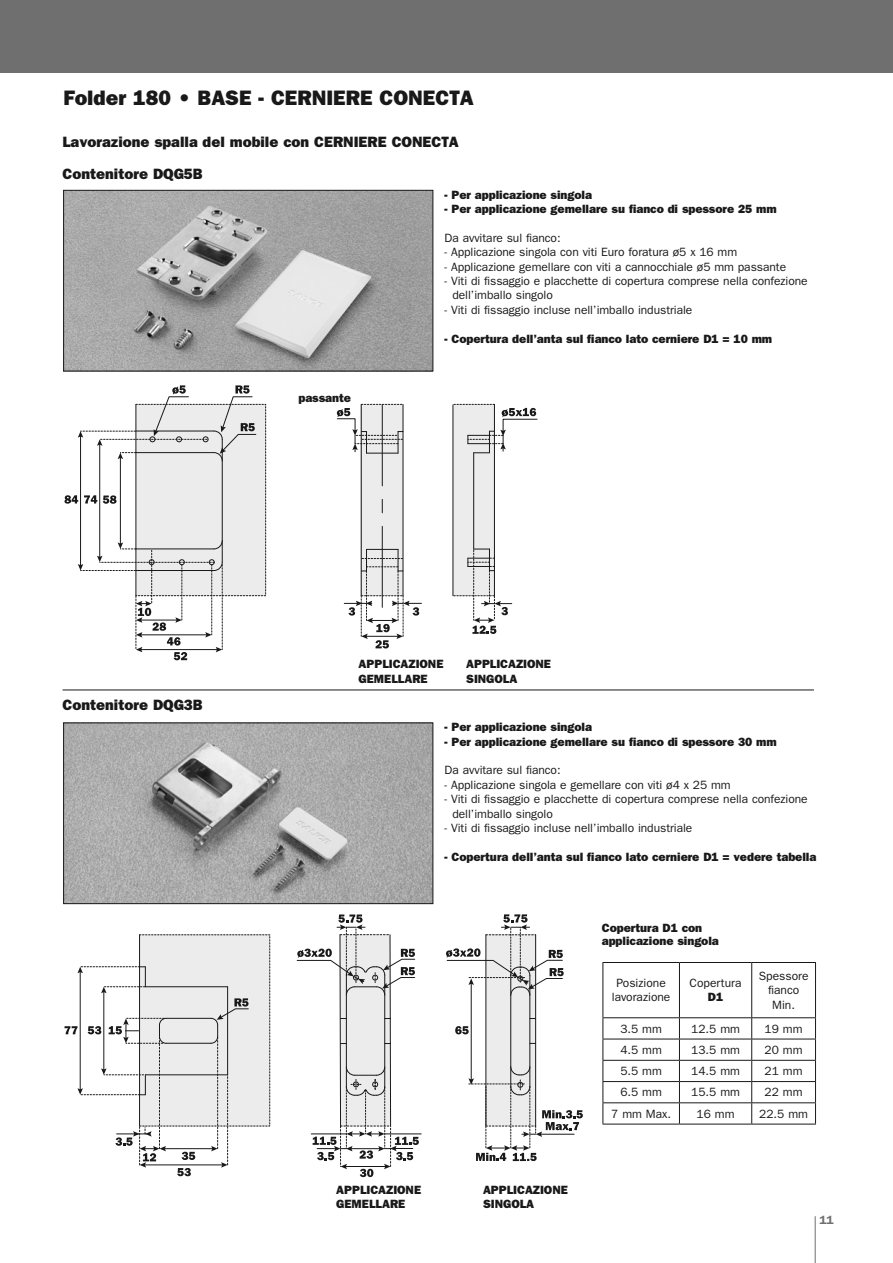
<style>
.page{position:relative;width:893px;height:1263px;background:#fff}
.page>*{position:absolute;margin:0;border:0;box-sizing:border-box;transform-origin:0 0}
.t1{font:21px "ITC Franklin Gothic Std Hvy";color:#191919}
.t2{font:15px/32.5px "ITC Franklin Gothic Std Hvy";color:#191919}
.t3{font:12px/14.4px "ITC Franklin Gothic Std";letter-spacing:-.005em;color:#191919}
.t4{font:12px/14.4px "ITC Franklin Gothic Std Hvy";letter-spacing:-.005em;color:#191919}
.t5{font:600 12px "ITC Franklin Gothic Std";color:#6f6f6f}
</style>
<div class="page">
<div style="left:0;top:0;width:893px;height:72px;background:#6f6f6f"></div>
<img style="left:65px;top:192px;width:366px;height:177px">
<div style="left:63px;top:190px;width:370px;height:181px;border:1px solid #191919"></div>
<img style="left:65px;top:724px;width:366px;height:178px">
<div style="left:63px;top:722px;width:370px;height:182px;border:1px solid #191919"></div>
<hr style="left:63px;top:690px;width:751px;height:1px;background:#191919">
<hr style="left:385px;top:1133px;width:36px;height:1px;background:#191919">
<svg style="left:296px;top:914px;width:123px;height:263px"></svg>
<div style="left:486px;top:935px;width:50px;height:191px;background:#ececec"></div>
<hr style="left:485px;top:935px;width:1px;height:191px;background:#191919">
<hr style="left:510px;top:975px;width:1px;height:111px;background:#191919">
<hr style="left:529px;top:975px;width:1px;height:111px;background:#191919">
<hr style="left:535px;top:935px;width:1px;height:191px;background:#191919">
<hr style="left:471px;top:983px;width:1px;height:97px;background:#191919">
<svg style="left:446px;top:914px;width:118px;height:82px"></svg>
<svg style="left:468px;top:1066px;width:115px;height:95px"></svg>
<svg style="left:455px;top:1026px;width:14px;height:8px"></svg>
<svg style="left:64px;top:935px;width:206px;height:241px"></svg>
<div style="left:136px;top:404px;width:130px;height:192px;background:#ececec"></div>
<hr style="left:222px;top:439px;width:1px;height:123px;background:#191919">
<hr style="left:80px;top:435px;width:1px;height:131px;background:#191919">
<svg style="left:64px;top:495px;width:14px;height:9px"></svg>
<hr style="left:120px;top:457px;width:1px;height:87px;background:#191919">
<svg style="left:103px;top:495px;width:14px;height:9px"></svg>
<hr style="left:99px;top:444px;width:1px;height:114px;background:#191919">
<svg style="left:78px;top:540px;width:145px;height:120px"></svg>
<svg style="left:84px;top:495px;width:13px;height:8px"></svg>
<svg style="left:78px;top:385px;width:179px;height:77px"></svg>
<svg style="left:337px;top:404px;width:84px;height:244px"></svg>
<div style="left:453px;top:404px;width:41px;height:192px;background:#ececec"></div>
<hr style="left:473px;top:453px;width:1px;height:96px;background:#191919">
<hr style="left:494px;top:404px;width:1px;height:192px;background:#191919">
<hr style="left:453px;top:405px;width:1px;height:191px;background:#191919">
<svg style="left:453px;top:404px;width:85px;height:49px"></svg>
<svg style="left:453px;top:549px;width:59px;height:85px"></svg>
<hr style="left:602px;top:962px;width:77px;height:1px;background:#191919">
<hr style="left:602px;top:963px;width:1px;height:54px;background:#191919">
<hr style="left:679px;top:962px;width:73px;height:1px;background:#191919">
<hr style="left:679px;top:963px;width:1px;height:54px;background:#191919">
<hr style="left:752px;top:962px;width:64px;height:1px;background:#191919">
<hr style="left:751px;top:963px;width:1px;height:54px;background:#191919">
<hr style="left:815px;top:963px;width:1px;height:54px;background:#191919">
<hr style="left:602px;top:1017px;width:77px;height:1px;background:#191919">
<hr style="left:679px;top:1017px;width:73px;height:1px;background:#191919">
<hr style="left:752px;top:1017px;width:64px;height:1px;background:#191919">
<hr style="left:602px;top:1039px;width:77px;height:1px;background:#191919">
<hr style="left:679px;top:1039px;width:73px;height:1px;background:#191919">
<hr style="left:752px;top:1039px;width:64px;height:1px;background:#191919">
<hr style="left:602px;top:1060px;width:77px;height:1px;background:#191919">
<hr style="left:679px;top:1060px;width:73px;height:1px;background:#191919">
<hr style="left:752px;top:1060px;width:64px;height:1px;background:#191919">
<hr style="left:602px;top:1081px;width:77px;height:1px;background:#191919">
<hr style="left:679px;top:1081px;width:73px;height:1px;background:#191919">
<hr style="left:752px;top:1081px;width:64px;height:1px;background:#191919">
<hr style="left:602px;top:1102px;width:77px;height:1px;background:#191919">
<svg style="left:602px;top:1018px;width:1px;height:106px"></svg>
<hr style="left:679px;top:1102px;width:73px;height:1px;background:#191919">
<svg style="left:679px;top:1018px;width:1px;height:106px"></svg>
<hr style="left:752px;top:1102px;width:64px;height:1px;background:#191919">
<svg style="left:751px;top:1018px;width:1px;height:106px"></svg>
<svg style="left:815px;top:1018px;width:1px;height:106px"></svg>
<hr style="left:602px;top:1124px;width:77px;height:1px;background:#191919">
<hr style="left:679px;top:1124px;width:73px;height:1px;background:#191919">
<hr style="left:752px;top:1124px;width:64px;height:1px;background:#191919">
<hr style="left:815px;top:1216px;width:1px;height:47px;background:#6f6f6f">
<h1 class="t1" style="left:63px;top:85px;width:412px">Folder 180 • BASE - CERNIERE CONECTA</h1>
<p class="t2" style="left:63px;top:125px;width:398px">Lavorazione spalla del mobile con CERNIERE CONECTA<br>Contenitore DQG5B</p>
<p class="t4" style="left:298px;top:391px;width:54px">passante</p>
<p class="t4" style="left:445px;top:187px;width:149px">- Per applicazione singola</p>
<p class="t4" style="left:445px;top:202px;width:334px">- Per applicazione gemellare su fianco di spessore 25 mm</p>
<p class="t3" style="left:445px;top:231px;width:117px">Da avvitare sul fianco:</p>
<p class="t3" style="left:445px;top:245px;width:294px">- Applicazione singola con viti Euro foratura ø5 x 16 mm</p>
<p class="t3" style="left:445px;top:259px;width:343px">- Applicazione gemellare con viti a cannocchiale ø5 mm passante</p>
<p class="t3" style="left:452px;top:274px;width:357px;text-indent:-8px">- Viti di fissaggio e placchette di copertura comprese nella confezione dell’imballo singolo</p>
<p class="t3" style="left:445px;top:303px;width:249px">- Viti di fissaggio incluse nell’imballo industriale</p>
<p class="t4" style="left:445px;top:331px;width:329px">- Copertura dell’anta sul fianco lato cerniere D1 = 10 mm</p>
<p class="t2" style="left:63px;top:688px;width:142px">Contenitore DQG3B</p>
<p class="t4" style="left:359px;top:657px;width:86px">APPLICAZIONE<br>GEMELLARE</p>
<p class="t4" style="left:466px;top:657px;width:86px">APPLICAZIONE<br>SINGOLA</p>
<p class="t4" style="left:445px;top:720px;width:149px">- Per applicazione singola</p>
<p class="t4" style="left:445px;top:734px;width:334px">- Per applicazione gemellare su fianco di spessore 30 mm</p>
<p class="t3" style="left:445px;top:763px;width:117px">Da avvitare sul fianco:</p>
<p class="t3" style="left:445px;top:777px;width:288px">- Applicazione singola e gemellare con viti ø4 x 25 mm</p>
<p class="t3" style="left:452px;top:792px;width:357px;text-indent:-8px">- Viti di fissaggio e placchette di copertura comprese nella confezione dell’imballo singolo</p>
<p class="t3" style="left:445px;top:821px;width:249px">- Viti di fissaggio incluse nell’imballo industriale</p>
<p class="t4" style="left:445px;top:849px;width:373px">- Copertura dell’anta sul fianco lato cerniere D1 = vedere tabella</p>
<p class="t4" style="left:602px;top:921px;width:119px;line-height:13.5px">Copertura D1 con applicazione singola</p>
<p class="t3" style="left:612px;top:976px;width:60px;text-align:center">Posizione lavorazione</p>
<p class="t3" style="left:690px;top:976px;width:53px">Copertura</p>
<p class="t4" style="left:708px;top:990px;width:17px">D1</p>
<p class="t3" style="left:759px;top:969px;width:51px;text-align:center">Spessore fianco<br>Min.</p>
<p class="t4" style="left:336px;top:1182px;width:86px">APPLICAZIONE<br>GEMELLARE</p>
<p class="t4" style="left:483px;top:1182px;width:86px">APPLICAZIONE<br>SINGOLA</p>
<p class="t3" style="left:620px;top:1021px;width:43px">3.5 mm</p>
<p class="t3" style="left:691px;top:1021px;width:50px">12.5 mm</p>
<p class="t3" style="left:765px;top:1021px;width:40px">19 mm</p>
<p class="t3" style="left:620px;top:1042px;width:43px">4.5 mm</p>
<p class="t3" style="left:691px;top:1042px;width:50px">13.5 mm</p>
<p class="t3" style="left:765px;top:1042px;width:40px">20 mm</p>
<p class="t3" style="left:620px;top:1064px;width:43px">5.5 mm</p>
<p class="t3" style="left:691px;top:1064px;width:50px">14.5 mm</p>
<p class="t3" style="left:765px;top:1064px;width:40px">21 mm</p>
<p class="t3" style="left:620px;top:1085px;width:43px">6.5 mm</p>
<p class="t3" style="left:691px;top:1085px;width:50px">15.5 mm</p>
<p class="t3" style="left:765px;top:1085px;width:40px">22 mm</p>
<p class="t3" style="left:611px;top:1106px;width:61px">7 mm Max.</p>
<p class="t3" style="left:697px;top:1106px;width:40px">16 mm</p>
<p class="t3" style="left:759px;top:1106px;width:50px">22.5 mm</p>
<p class="t5" style="left:819px;top:1213px;width:16px">11</p>
</div>
